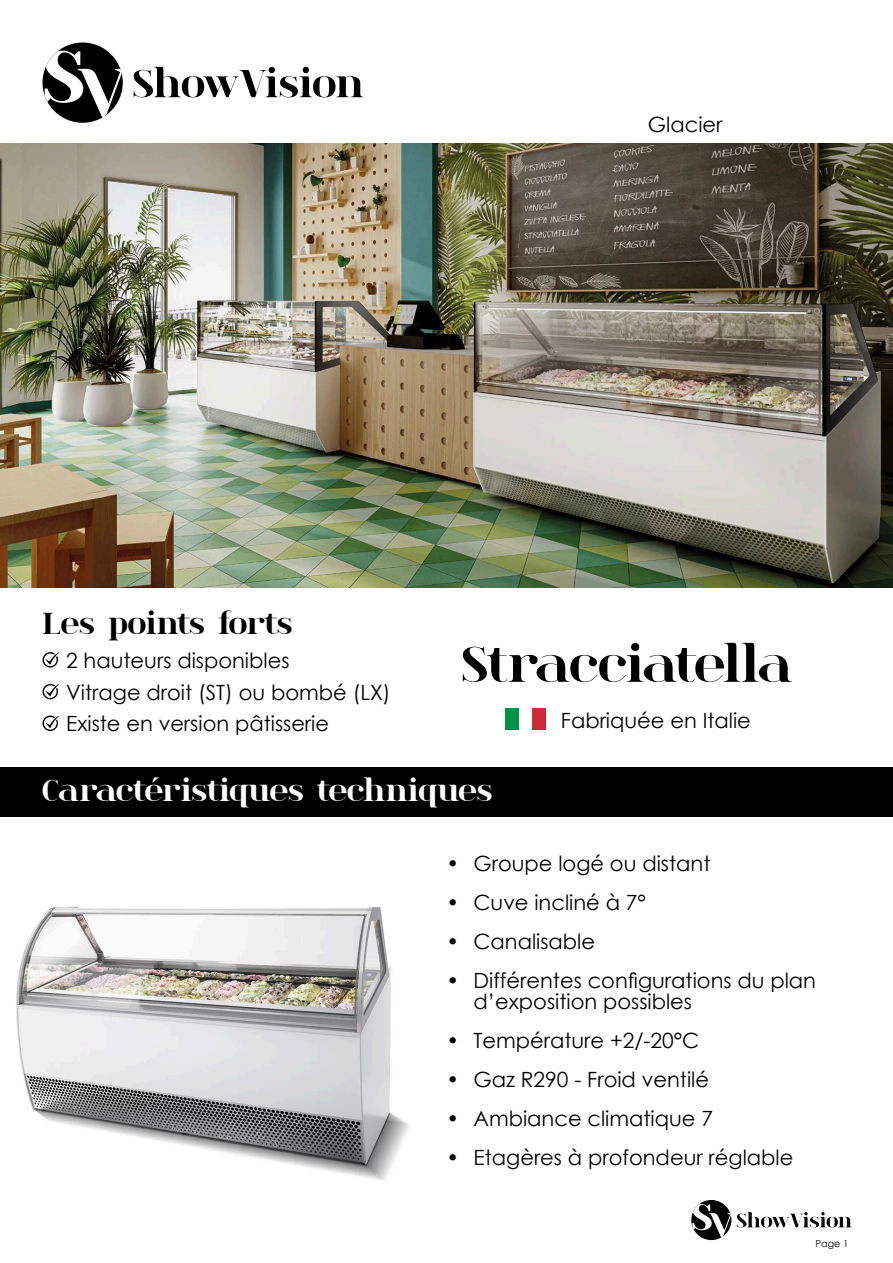
<style>
.page{position:relative;width:893px;height:1263px;background:#fff}
.page>*{position:absolute;margin:0;border:0;box-sizing:border-box;transform-origin:0 0}
.t1{font:700 52.5px "spinwerad";letter-spacing:-.02em;color:#000}
.t2{font:700 31.5px "spinwerad";color:#fff}
.t3{font:700 31.5px "spinwerad";color:#000}
.t4{font:21px/31.5px "Century Gothic";color:#000}
.t5{font:9.6px "Century Gothic";color:#000}
</style>
<div class="page">
<svg style="left:737px;top:1212px;width:114px;height:15px"></svg>
<div style="left:691px;top:1200px;width:40px;height:40px;background:#000;border-radius:50%"></div>
<svg style="left:692px;top:1204px;width:39px;height:34px"></svg>
<svg style="left:134px;top:67px;width:229px;height:30px"></svg>
<div style="left:43px;top:43px;width:80px;height:80px;background:#000;border-radius:50%"></div>
<svg style="left:45px;top:51px;width:78px;height:68px"></svg>
<img style="left:0;top:144px;width:893px;height:443px">
<svg style="left:43px;top:652px;width:16px;height:16px"></svg>
<svg style="left:43px;top:684px;width:16px;height:15px"></svg>
<svg style="left:43px;top:715px;width:16px;height:16px"></svg>
<div style="left:0;top:768px;width:893px;height:49px;background:#000"></div>
<div style="left:505px;top:708px;width:14px;height:22px;background:#009246"></div>
<div style="left:533px;top:708px;width:13px;height:22px;background:#ce2b37"></div>
<img style="left:16px;top:906px;width:393px;height:275px">
<h2 class="t3" style="left:43px;top:610px;width:251px">Les points forts</h2>
<p class="t4" style="left:648px;top:111px;width:76px">Glacier</p>
<p class="t4" style="left:66px;top:647px;width:225px">2 hauteurs disponibles</p>
<h1 class="t1" style="left:462px;top:642px;width:332px">Stracciatella</h1>
<p class="t4" style="left:66px;top:678px;width:326px">Vitrage droit (ST) ou bombé (LX)<br>Existe en version pâtisserie</p>
<p class="t4" style="left:561px;top:706px;width:192px">Fabriquée en Italie</p>
<h2 class="t2" style="left:43px;top:777px;width:451px">Caractéristiques techniques</h2>
<p class="t4" style="left:446px;top:850px;width:265px">• Groupe logé ou distant</p>
<p class="t4" style="left:446px;top:889px;width:201px">• Cuve incliné à 7°</p>
<p class="t4" style="left:446px;top:928px;width:150px">• Canalisable</p>
<p class="t4" style="left:473px;top:972px;width:344px;line-height:21px;text-indent:-27px">• Différentes configurations du plan d’exposition possibles</p>
<p class="t4" style="left:446px;top:1027px;width:254px">• Température +2/-20°C</p>
<p class="t4" style="left:446px;top:1066px;width:264px">• Gaz R290 - Froid ventilé</p>
<p class="t4" style="left:446px;top:1105px;width:268px">• Ambiance climatique 7</p>
<p class="t4" style="left:446px;top:1144px;width:348px">• Etagères à profondeur réglable</p>
<p class="t5" style="left:816px;top:1239px;width:34px">Page 1</p>
</div>
